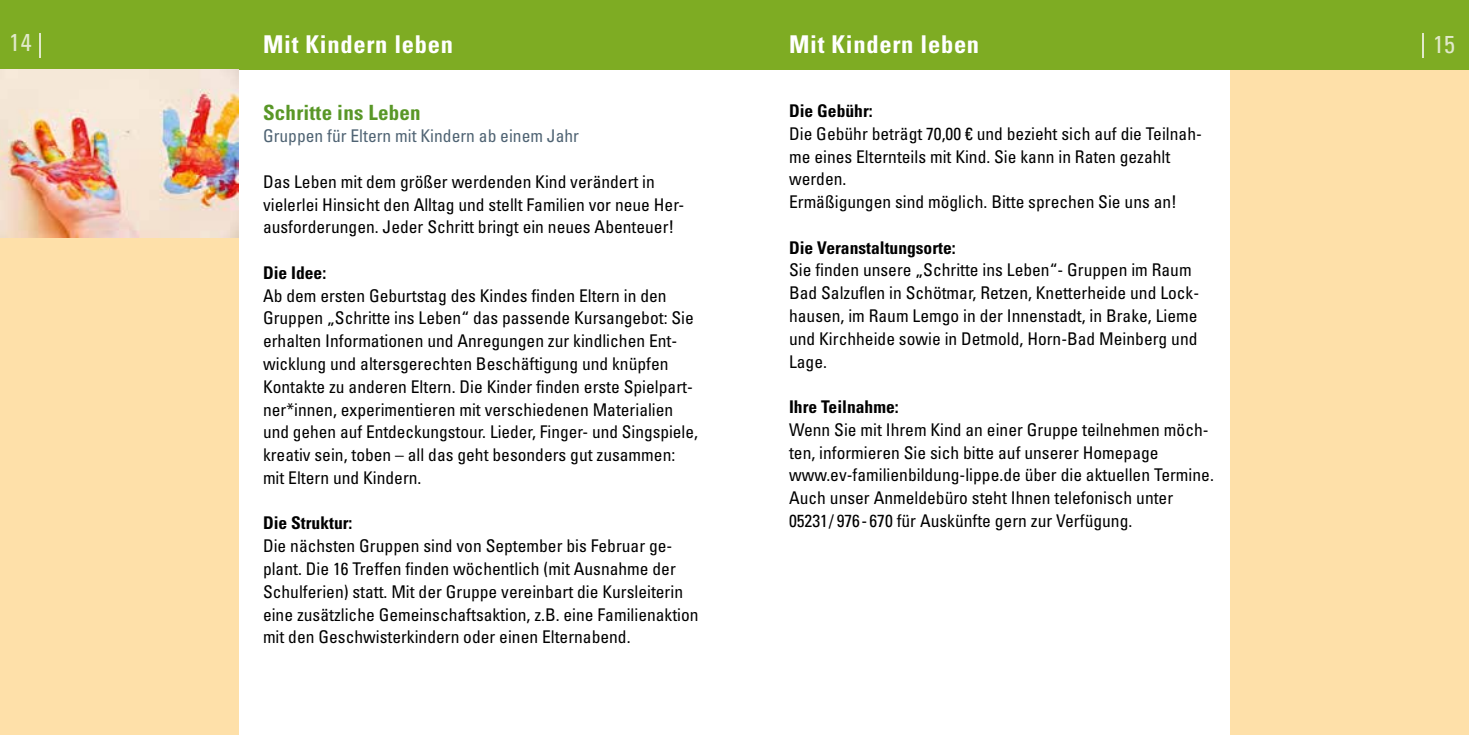
<style>
.page{position:relative;width:1469px;height:735px;background:#fff}
.page>*{position:absolute;margin:0;border:0;box-sizing:border-box;transform-origin:0 0}
.t1{font:700 condensed 24.5px "Univers LT Std";letter-spacing:.03em;color:#fff}
.t2{font:condensed 24.5px "Univers LT Std";color:#e1e9cb}
.t3{font:700 condensed 21px "Univers LT Std";letter-spacing:.01em;color:#599727}
.t4{font:condensed 17.5px/22.8px "Univers LT Std";color:#000}
.t5{font:700 condensed 17.5px "Univers LT Std";color:#000}
.t6{font:condensed 17.5px "Univers LT Std";color:#4f6373}
</style>
<div class="page">
<div style="left:0;top:59px;width:238px;height:675px;background:#fee0a9"></div>
<div style="left:1230px;top:59px;width:238px;height:675px;background:#fee0a9"></div>
<div style="left:0;top:0;width:734px;height:69px;background:#7eac23"></div>
<svg style="left:39px;top:33px;width:1px;height:24px"></svg>
<div style="left:734px;top:0;width:734px;height:69px;background:#7eac23"></div>
<hr style="left:1421px;top:33px;width:2px;height:24px;background:#e1e9cb">
<img style="left:0;top:69px;width:238px;height:168px">
<h1 class="t2" style="left:9px;top:27px;width:24px">14</h1>
<h1 class="t1" style="left:263px;top:29px;width:192px">Mit Kindern leben</h1>
<p class="t3" style="left:263px;top:99px;width:159px">Schritte ins Leben</p>
<p class="t6" style="left:263px;top:125px;width:317px">Gruppen für Eltern mit Kindern ab einem Jahr</p>
<p class="t4" style="left:263px;top:170px;width:423px">Das Leben mit dem größer werdenden Kind verändert in vielerlei Hinsicht den Alltag und stellt Familien vor neue Her&shy;ausforderungen. Jeder Schritt bringt ein neues Abenteuer!</p>
<p class="t5" style="left:263px;top:262px;width:65px">Die Idee:</p>
<p class="t4" style="left:263px;top:284px;width:436px">Ab dem ersten Geburtstag des Kindes finden Eltern in den Gruppen „Schritte ins Leben“ das passende Kursangebot: Sie erhalten Informationen und Anregungen zur kindlichen Ent&shy;wicklung und altersgerechten Beschäftigung und knüpfen Kontakte zu anderen Eltern. Die Kinder finden erste Spielpart&shy;ner*innen, experimentieren mit verschiedenen Materialien und gehen auf Entdeckungstour. Lieder, Finger- und Singspiele, kreativ sein, toben – all das geht besonders gut zusammen: mit Eltern und Kindern.</p>
<p class="t5" style="left:263px;top:512px;width:91px">Die Struktur:</p>
<p class="t4" style="left:263px;top:534px;width:437px">Die nächsten Gruppen sind von September bis Februar ge&shy;plant. Die 16 Treffen finden wöchentlich (mit Ausnahme der Schulferien) statt. Mit der Gruppe vereinbart die Kursleiterin eine zusätzliche Gemeinschaftsaktion, z.B. eine Familienaktion mit den Geschwisterkindern oder einen Elternabend.</p>
<h1 class="t1" style="left:789px;top:29px;width:192px">Mit Kindern leben</h1>
<h1 class="t2" style="left:1432px;top:28px;width:24px">15</h1>
<p class="t5" style="left:789px;top:100px;width:85px">Die Gebühr:</p>
<p class="t4" style="left:789px;top:122px;width:414px">Die Gebühr beträgt 70,00 € und bezieht sich auf die Teilnah&shy;me eines Elternteils mit Kind. Sie kann in Raten gezahlt werden.<br>Ermäßigungen sind möglich. Bitte sprechen Sie uns an!</p>
<p class="t5" style="left:789px;top:236px;width:168px">Die Veranstaltungsorte:</p>
<p class="t4" style="left:789px;top:258px;width:411px">Sie finden unsere „Schritte ins Leben“- Gruppen im Raum Bad Salzuflen in Schötmar, Retzen, Knetterheide und Lock&shy;hausen, im Raum Lemgo in der Innenstadt, in Brake, Lieme und Kirchheide sowie in Detmold, Horn-Bad Meinberg und Lage.</p>
<p class="t5" style="left:789px;top:396px;width:111px">Ihre Teilnahme:</p>
<p class="t4" style="left:789px;top:418px;width:426px">Wenn Sie mit Ihrem Kind an einer Gruppe teilnehmen möch&shy;ten, informieren Sie sich bitte auf unserer Homepage www.ev-familienbildung-lippe.de über die aktuellen Termine.<br>Auch unser Anmeldebüro steht Ihnen telefonisch unter 05231 / 976 - 670 für Auskünfte gern zur Verfügung.</p>
</div>
